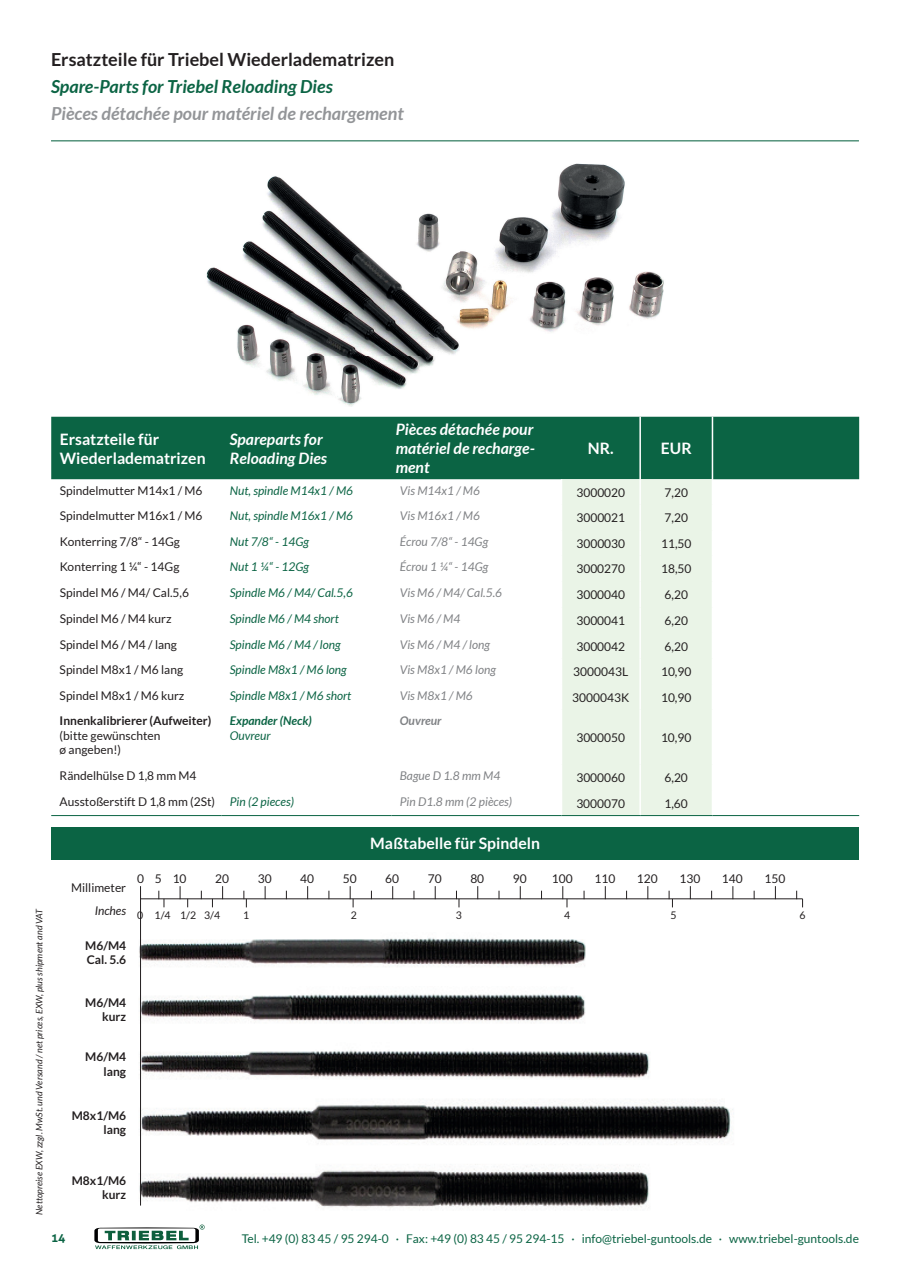
<style>
.page{position:relative;width:910px;height:1280px;background:#fff}
.page>*{position:absolute;margin:0;border:0;box-sizing:border-box;transform-origin:0 0}
.t1{font:italic 700 18px "Lato";color:#939598}
.t2{font:700 18px "Lato";color:#231f20}
.t3{font:italic 700 18px "Lato";color:#0b6444}
.t4{font:italic 700 15.75px/18.9px "Lato";color:#fff}
.t5{font:700 15.75px/18.9px "Lato";color:#fff}
.t6{font:12px/14.4px "Lato";color:#231f20}
.t7{font:italic 12px "Lato";color:#0b6444}
.t8{font:italic 12px "Lato";color:#808285}
.t9{font:12px "Lato";color:#0b6444}
.t10{font:700 12px/14.4px "Lato";color:#231f20;text-align:right}
.t11{font:italic 700 12px "Lato";color:#0b6444}
.t12{font:italic 700 12px "Lato";color:#808285}
.t13{font:italic 12px "Lato";color:#231f20}
.t14{font:700 12px "Aller";color:#0b6444}
.t15{font:10.5px "Lato";color:#231f20}
.t16{font:italic 9px "Lato";color:#231f20}
.s1{font-style:italic;color:#0b6444}
</style>
<div class="page">
<hr style="left:51px;top:140px;width:808px;height:1px;background:#0b6444">
<svg style="left:94px;top:1224px;width:111px;height:25px"></svg>
<div style="left:51px;top:417px;width:808px;height:62px;background:#0b6444"></div>
<div style="left:562px;top:479px;width:150px;height:336px;background:#eaf4e7"></div>
<hr style="left:639px;top:417px;width:2px;height:62px;background:#fff">
<hr style="left:712px;top:417px;width:1px;height:62px;background:#fff">
<hr style="left:639px;top:479px;width:2px;height:26px;background:#fff">
<hr style="left:639px;top:505px;width:2px;height:25px;background:#fff">
<hr style="left:639px;top:530px;width:2px;height:26px;background:#fff">
<hr style="left:639px;top:556px;width:2px;height:25px;background:#fff">
<hr style="left:639px;top:581px;width:2px;height:26px;background:#fff">
<hr style="left:639px;top:607px;width:2px;height:26px;background:#fff">
<hr style="left:639px;top:633px;width:2px;height:25px;background:#fff">
<hr style="left:639px;top:658px;width:2px;height:26px;background:#fff">
<hr style="left:639px;top:684px;width:2px;height:25px;background:#fff">
<hr style="left:639px;top:709px;width:2px;height:55px;background:#fff">
<hr style="left:639px;top:764px;width:2px;height:26px;background:#fff">
<hr style="left:639px;top:790px;width:2px;height:25px;background:#fff">
<hr style="left:51px;top:815px;width:170px;height:1px;background:#0b6444">
<hr style="left:221px;top:815px;width:170px;height:1px;background:#0b6444">
<hr style="left:391px;top:815px;width:170px;height:1px;background:#0b6444">
<hr style="left:561px;top:815px;width:79px;height:1px;background:#0b6444">
<hr style="left:640px;top:815px;width:72px;height:1px;background:#0b6444">
<hr style="left:712px;top:815px;width:147px;height:1px;background:#0b6444">
<div style="left:51px;top:827px;width:808px;height:32px;background:#0b6444"></div>
<img style="left:139px;top:938px;width:594px;height:270px">
<hr style="left:140px;top:886px;width:1px;height:319px;background:#231f20">
<hr style="left:140px;top:898px;width:663px;height:1px;background:#231f20">
<svg style="left:158px;top:891px;width:7px;height:16px"></svg>
<svg style="left:243px;top:891px;width:4px;height:16px"></svg>
<svg style="left:456px;top:891px;width:4px;height:16px"></svg>
<svg style="left:669px;top:891px;width:4px;height:16px"></svg>
<svg style="left:796px;top:891px;width:7px;height:16px"></svg>
<svg style="left:180px;top:886px;width:1px;height:13px"></svg>
<svg style="left:222px;top:886px;width:1px;height:12px"></svg>
<svg style="left:265px;top:886px;width:1px;height:13px"></svg>
<svg style="left:307px;top:886px;width:1px;height:13px"></svg>
<svg style="left:350px;top:886px;width:4px;height:21px"></svg>
<svg style="left:392px;top:886px;width:1px;height:13px"></svg>
<svg style="left:435px;top:886px;width:1px;height:13px"></svg>
<svg style="left:477px;top:886px;width:1px;height:13px"></svg>
<svg style="left:520px;top:886px;width:1px;height:13px"></svg>
<svg style="left:562px;top:886px;width:6px;height:21px"></svg>
<svg style="left:605px;top:886px;width:1px;height:13px"></svg>
<svg style="left:647px;top:886px;width:1px;height:13px"></svg>
<svg style="left:690px;top:886px;width:1px;height:12px"></svg>
<svg style="left:732px;top:886px;width:1px;height:13px"></svg>
<svg style="left:775px;top:886px;width:1px;height:12px"></svg>
<img style="left:206px;top:163px;width:458px;height:244px">
<h1 class="t2" style="left:51px;top:49px;width:345px">Ersatzteile für Triebel Wiederladematrizen</h1>
<h1 class="t3" style="left:51px;top:76px;width:283px">Spare-Parts for Triebel Reloading Dies</h1>
<h1 class="t1" style="left:51px;top:103px;width:354px">Pièces détachée pour matériel de rechargement</h1>
<h2 class="t5" style="left:60px;top:429px;width:147px">Ersatzteile für<br>Wiederladematrizen</h2>
<h2 class="t4" style="left:230px;top:430px;width:99px">Spareparts for<br>Reloading Dies</h2>
<h2 class="t4" style="left:396px;top:421px;width:141px;text-align:justify">Pièces détachée pour matériel de recharge&shy;ment</h2>
<h2 class="t5" style="left:588px;top:439px;width:27px">NR.</h2>
<h2 class="t5" style="left:661px;top:439px;width:32px">EUR</h2>
<p class="t16" style="left:34px;top:1215px;width:308px;rotate:-90deg">Nettopreise EXW, zzgl. MwSt. und Versand / net prices, EXW, plus shipment and VAT</p>
<p class="t6" style="left:60px;top:483px;width:144px">Spindelmutter M14x1 / M6</p>
<p class="t7" style="left:230px;top:484px;width:125px">Nut, spindle M14x1 / M6</p>
<p class="t8" style="left:400px;top:484px;width:82px">Vis M14x1 / M6</p>
<p class="t6" style="left:576px;top:485px;width:50px">3000020</p>
<p class="t6" style="left:665px;top:485px;width:25px">7,20</p>
<p class="t6" style="left:60px;top:509px;width:144px">Spindelmutter M16x1 / M6</p>
<p class="t7" style="left:230px;top:509px;width:125px">Nut, spindle M16x1 / M6</p>
<p class="t8" style="left:400px;top:509px;width:82px">Vis M16x1 / M6</p>
<p class="t6" style="left:576px;top:511px;width:50px">3000021</p>
<p class="t6" style="left:665px;top:511px;width:25px">7,20</p>
<p class="t6" style="left:60px;top:534px;width:122px">Konterring 7/8“ - 14Gg</p>
<p class="t7" style="left:230px;top:535px;width:81px">Nut 7/8“ - 14Gg</p>
<p class="t8" style="left:400px;top:535px;width:90px">Écrou 7/8“ - 14Gg</p>
<p class="t6" style="left:576px;top:536px;width:50px">3000030</p>
<p class="t6" style="left:661px;top:536px;width:32px">11,50</p>
<p class="t6" style="left:60px;top:560px;width:121px">Konterring 1 ¼“ - 14Gg</p>
<p class="t7" style="left:230px;top:560px;width:81px">Nut 1 ¼“ - 12Gg</p>
<p class="t8" style="left:400px;top:560px;width:90px">Écrou 1 ¼“ - 14Gg</p>
<p class="t6" style="left:576px;top:562px;width:50px">3000270</p>
<p class="t6" style="left:661px;top:562px;width:32px">18,50</p>
<p class="t6" style="left:60px;top:585px;width:131px">Spindel M6 / M4/ Cal.5,6</p>
<p class="t7" style="left:230px;top:586px;width:125px">Spindle M6 / M4/ Cal.5,6</p>
<p class="t8" style="left:400px;top:586px;width:104px">Vis M6 / M4/ Cal.5.6</p>
<p class="t6" style="left:576px;top:588px;width:50px">3000040</p>
<p class="t6" style="left:665px;top:588px;width:25px">6,20</p>
<p class="t6" style="left:60px;top:611px;width:113px">Spindel M6 / M4 kurz</p>
<p class="t7" style="left:230px;top:612px;width:111px">Spindle M6 / M4 short</p>
<p class="t8" style="left:400px;top:612px;width:62px">Vis M6 / M4</p>
<p class="t6" style="left:576px;top:613px;width:50px">3000041</p>
<p class="t6" style="left:664px;top:613px;width:25px">6,20</p>
<p class="t6" style="left:60px;top:637px;width:119px">Spindel M6 / M4 / lang</p>
<p class="t7" style="left:230px;top:638px;width:112px">Spindle M6 / M4 / long</p>
<p class="t8" style="left:400px;top:638px;width:92px">Vis M6 / M4 / long</p>
<p class="t6" style="left:576px;top:639px;width:50px">3000042</p>
<p class="t6" style="left:664px;top:639px;width:25px">6,20</p>
<p class="t6" style="left:60px;top:662px;width:125px">Spindel M8x1 / M6 lang</p>
<p class="t7" style="left:230px;top:663px;width:119px">Spindle M8x1 / M6 long</p>
<p class="t8" style="left:400px;top:663px;width:98px">Vis M8x1 / M6 long</p>
<p class="t6" style="left:573px;top:664px;width:56px">3000043L</p>
<p class="t6" style="left:661px;top:664px;width:32px">10,90</p>
<p class="t6" style="left:60px;top:688px;width:126px">Spindel M8x1 / M6 kurz</p>
<p class="t7" style="left:230px;top:689px;width:123px">Spindle M8x1 / M6 short</p>
<p class="t8" style="left:400px;top:689px;width:75px">Vis M8x1 / M6</p>
<p class="t6" style="left:572px;top:690px;width:58px">3000043K</p>
<p class="t6" style="left:661px;top:690px;width:32px">10,90</p>
<p class="t10" style="left:60px;top:713px;width:153px">Innenkalibrierer (Aufweiter)</p>
<p class="t6" style="left:60px;top:728px;width:102px">(bitte gewünschten ø angeben!)</p>
<p class="t11" style="left:230px;top:714px;width:84px">Expander (Neck)</p>
<p class="t7" style="left:230px;top:728px;width:42px">Ouvreur</p>
<p class="t12" style="left:400px;top:714px;width:43px">Ouvreur</p>
<p class="t6" style="left:576px;top:730px;width:50px">3000050</p>
<p class="t6" style="left:661px;top:730px;width:32px">10,90</p>
<p class="t6" style="left:60px;top:768px;width:138px">Rändelhülse D 1,8 mm M4</p>
<p class="t8" style="left:400px;top:769px;width:102px">Bague D 1.8 mm M4</p>
<p class="t6" style="left:576px;top:770px;width:50px">3000060</p>
<p class="t6" style="left:664px;top:770px;width:25px">6,20</p>
<p class="t6" style="left:60px;top:794px;width:236px">Ausstoßerstift D 1,8 mm (2St) <span class="s1">Pin (2 pieces)</span></p>
<p class="t8" style="left:400px;top:795px;width:114px">Pin D1.8 mm (2 pièces)</p>
<p class="t6" style="left:576px;top:796px;width:50px">3000070</p>
<p class="t6" style="left:664px;top:796px;width:25px">1,60</p>
<h2 class="t5" style="left:370px;top:833px;width:171px">Maßtabelle für Spindeln</h2>
<p class="t6" style="left:71px;top:881px;width:57px">Millimeter</p>
<p class="t13" style="left:95px;top:904px;width:33px">Inches</p>
<p class="t10" style="left:85px;top:938px;width:42px;text-align:left">M6/M4<br>Cal. 5.6</p>
<p class="t10" style="left:85px;top:995px;width:42px">M6/M4 kurz</p>
<p class="t10" style="left:85px;top:1049px;width:42px">M6/M4 lang</p>
<p class="t10" style="left:72px;top:1108px;width:56px">M8x1/M6 lang</p>
<p class="t10" style="left:72px;top:1173px;width:56px">M8x1/M6 kurz</p>
<p class="t6" style="left:137px;top:871px;width:51px">0 5 10</p>
<p class="t6" style="left:215px;top:871px;width:15px">20</p>
<p class="t6" style="left:258px;top:871px;width:15px">30</p>
<p class="t6" style="left:300px;top:871px;width:15px">40</p>
<p class="t6" style="left:343px;top:871px;width:15px">50</p>
<p class="t6" style="left:385px;top:871px;width:15px">60</p>
<p class="t6" style="left:428px;top:871px;width:15px">70</p>
<p class="t6" style="left:470px;top:871px;width:15px">80</p>
<p class="t6" style="left:513px;top:871px;width:15px">90</p>
<p class="t6" style="left:552px;top:871px;width:22px">100</p>
<p class="t6" style="left:594px;top:871px;width:22px">110</p>
<p class="t6" style="left:637px;top:871px;width:22px">120</p>
<p class="t6" style="left:679px;top:871px;width:22px">130</p>
<p class="t6" style="left:722px;top:871px;width:22px">140</p>
<p class="t6" style="left:764px;top:871px;width:22px">150</p>
<p class="t15" style="left:137px;top:909px;width:85px">0 1/4 1/2 3/4</p>
<p class="t15" style="left:243px;top:909px;width:8px">1</p>
<p class="t15" style="left:351px;top:909px;width:8px">2</p>
<p class="t15" style="left:456px;top:909px;width:8px">3</p>
<p class="t15" style="left:564px;top:909px;width:8px">4</p>
<p class="t15" style="left:670px;top:909px;width:8px">5</p>
<p class="t15" style="left:799px;top:909px;width:8px">6</p>
<p class="t14" style="left:51px;top:1230px;width:16px">14</p>
<p class="t9" style="left:242px;top:1232px;width:619px">Tel. +49 (0) 83 45 / 95 294-0 · Fax: +49 (0) 83 45 / 95 294-15 · info@triebel-guntools.de · www.triebel-guntools.de</p>
</div>
